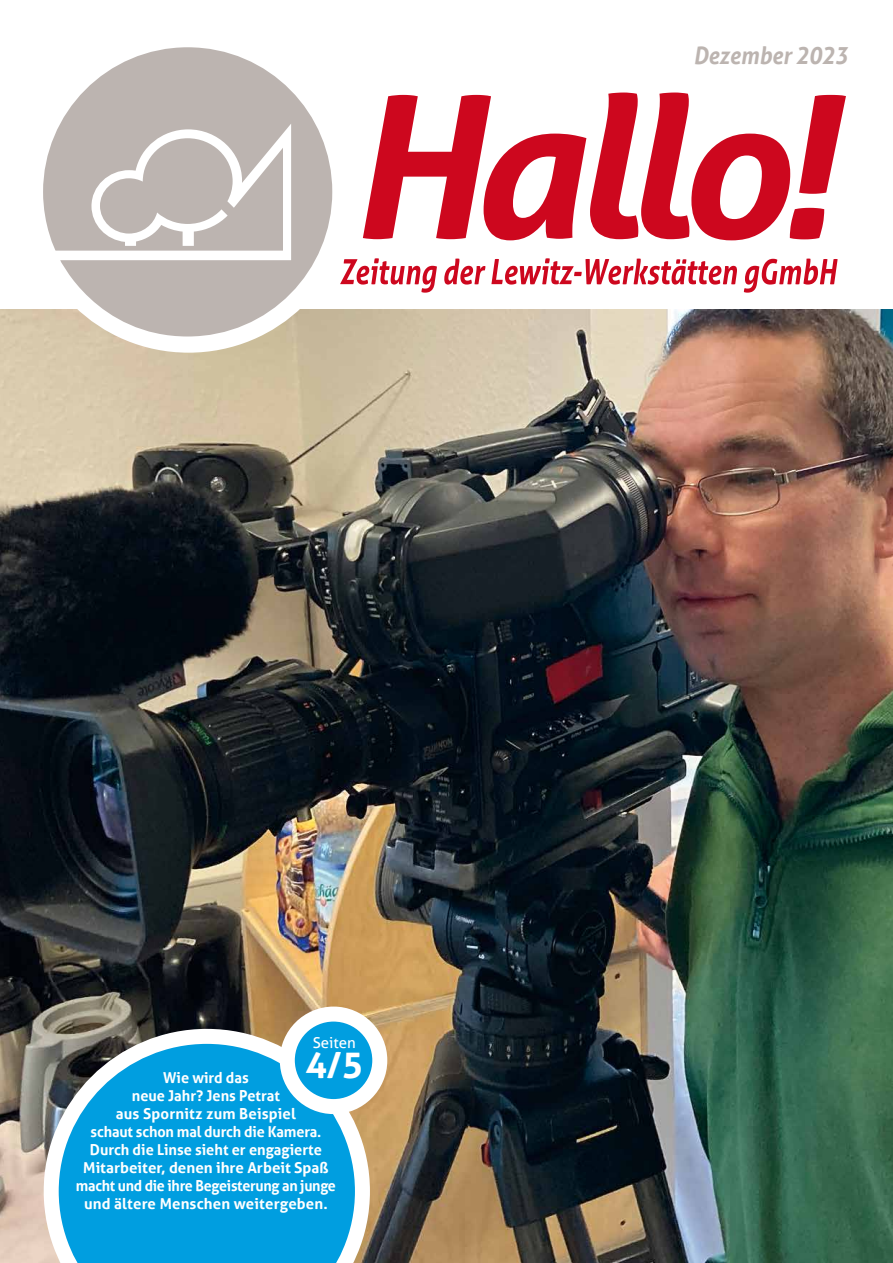
<style>
.page{position:relative;width:893px;height:1263px;background:#fff}
.page>*{position:absolute;margin:0;border:0;box-sizing:border-box;transform-origin:0 0}
.t1{font:700 36px "Aller";color:#fff}
.t2{font:italic 700 24px "Aller";color:#bcb4b0;scale:.9 1}
.t3{font:700 15px/18px "Aller";color:#fff;text-align:center}
.t4{font:15px "Aller";color:#fff}
</style>
<div class="page">
<img style="left:0;top:310px;width:893px;height:953px">
<svg style="left:363px;top:93px;width:483px;height:147px"></svg>
<svg style="left:340px;top:258px;width:498px;height:35px"></svg>
<svg style="left:44px;top:1029px;width:326px;height:234px;background:#2ba4d5"></svg>
<svg style="left:287px;top:1014px;width:93px;height:92px;background:#25ace4"></svg>
<div style="left:280px;top:1006px;width:107px;height:108px;border:15px solid #fff;border-radius:50%"></div>
<div style="left:26px;top:33px;width:325px;height:320px;background:#fff;border-radius:50%"></div>
<svg style="left:43px;top:47px;width:289px;height:289px;fill:#bcb4b0"></svg>
<h2 class="t2" style="left:693px;top:41px;width:173px">Dezember 2023</h2>
<p class="t4" style="left:313px;top:1034px;width:45px">Seiten</p>
<h1 class="t1" style="left:305px;top:1043px;width:59px">4/5</h1>
<p class="t3" style="left:76px;top:1068px;width:262px">Wie wird das<br>neue Jahr? Jens Petrat<br>aus Spornitz zum Beispiel<br>schaut schon mal durch die Kamera.<br>Durch die Linse sieht er engagierte<br>Mitarbeiter, denen ihre Arbeit Spaß macht und die ihre Begeisterung an junge und ältere Menschen weitergeben.</p>
</div>
